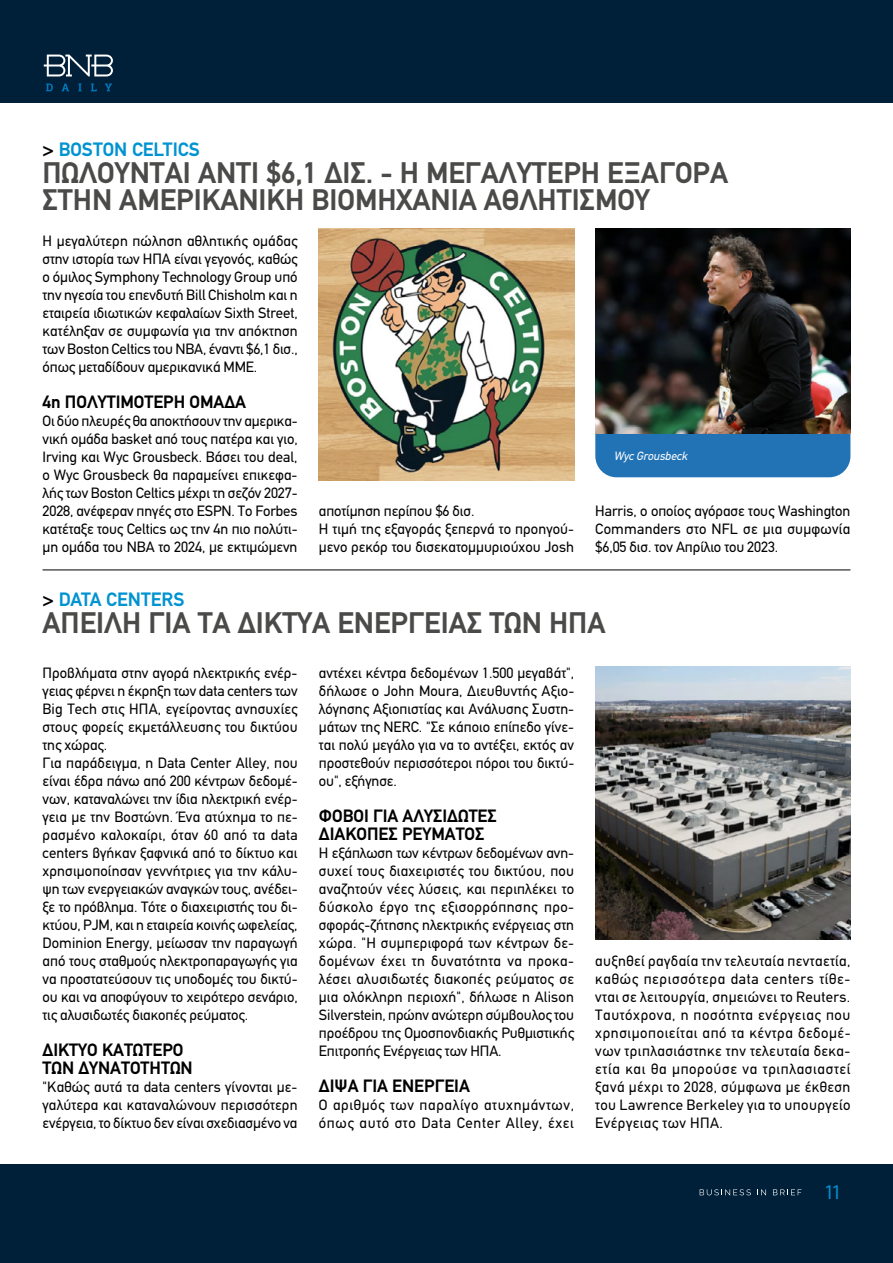
<style>
.page{position:relative;width:893px;height:1263px;background:#fff}
.page>*{position:absolute;margin:0;border:0;box-sizing:border-box;transform-origin:0 0}
.t1{font:700 30px/27px "PF Din Text";color:#4a4a49}
.t2{font:700 19.5px "PF Din Text";color:#0093d1}
.t3{font:19.5px "CF Asty Std";color:#0093d1}
.t4{font:700 18px/18px "PF Din Text";color:#000}
.t5{font:15px/18px "PF Din Text";color:#000;text-align:justify}
.t6{font:15px/18px "PF Din Text";letter-spacing:.045em;color:#000}
.t7{font:italic 12px "PF Din Text";color:#fff}
.s1{color:#000}
</style>
<div class="page">
<div style="left:0;top:0;width:893px;height:102px;background:#001f38"></div>
<svg style="left:46px;top:84px;width:7px;height:7px"></svg>
<svg style="left:62px;top:84px;width:7px;height:7px"></svg>
<svg style="left:78px;top:84px;width:4px;height:7px"></svg>
<svg style="left:91px;top:84px;width:6px;height:7px"></svg>
<svg style="left:105px;top:84px;width:7px;height:7px"></svg>
<svg style="left:44px;top:55px;width:69px;height:21px"></svg>
<div style="left:0;top:1164px;width:893px;height:99px;background:#001f38"></div>
<svg style="left:700px;top:1189px;width:51px;height:6px"></svg>
<svg style="left:757px;top:1189px;width:9px;height:6px"></svg>
<svg style="left:773px;top:1189px;width:28px;height:6px"></svg>
<img style="left:319px;top:228px;width:255px;height:252px">
<div style="left:595px;top:228px;width:255px;height:249px;background:#2273b6;border-radius:21px"></div>
<img style="left:595px;top:228px;width:255px;height:206px">
<hr style="left:43px;top:570px;width:807px;height:1px;background:#000">
<img style="left:595px;top:667px;width:255px;height:272px">
<h2 class="t2" style="left:43px;top:138px;width:159px"><span class="s1">&gt;</span> BOSTON CELTICS</h2>
<h1 class="t1" style="left:43px;top:159px;width:687px">ΠΩΛΟΎΝΤΑΙ ΑΝΤΊ $6,1 ΔΙΣ. - Η ΜΕΓΑΛΎΤΕΡΗ ΕΞΑΓΟΡΆ<br>ΣΤΗΝ ΑΜΕΡΙΚΑΝΙΚΉ ΒΙΟΜΗΧΑΝΊΑ ΑΘΛΗΤΙΣΜΟΎ</h1>
<p class="t5" style="left:43px;top:232px;width:257px">Η μεγαλύτερη πώληση αθλητικής ομάδας στην ιστορία των ΗΠΑ είναι γεγονός, καθώς ο όμιλος Symphony Technology Group υπό την ηγεσία του επενδυτή Bill Chisholm και η εταιρεία ιδιωτικών κεφαλαίων Sixth Street, κατέληξαν σε συμφωνία για την απόκτηση των Boston Celtics του NBA, έναντι $6,1 δισ., όπως μεταδίδουν αμερικανικά ΜΜΕ.</p>
<p class="t4" style="left:43px;top:393px;width:205px">4η ΠΟΛΥΤΙΜΟΤΕΡΗ ΟΜΑΔΑ</p>
<p class="t5" style="left:43px;top:412px;width:257px">Οι δύο πλευρές θα αποκτήσουν την αμερικα&shy;νική ομάδα basket από τους πατέρα και γιο, Irving και Wyc Grousbeck. Βάσει του deal, ο Wyc Grousbeck θα παραμείνει επικεφα&shy;λής των Boston Celtics μέχρι τη σεζόν 2027- 2028, ανέφεραν πηγές στο ESPN. Το Forbes κατέταξε τους Celtics ως την 4η πιο πολύτι&shy;μη ομάδα του ΝΒΑ το 2024, με εκτιμώμενη</p>
<p class="t7" style="left:614px;top:449px;width:75px">Wyc Grousbeck</p>
<p class="t5" style="left:319px;top:502px;width:257px;text-align:left">αποτίμηση περίπου $6 δισ.<br>Η τιμή της εξαγοράς ξεπερνά το προηγού&shy;μενο ρεκόρ του δισεκατομμυριούχου Josh</p>
<p class="t5" style="left:595px;top:502px;width:257px">Harris, ο οποίος αγόρασε τους Washington Commanders στο NFL σε μια συμφωνία $6,05 δισ. τον Απρίλιο του 2023.</p>
<h2 class="t2" style="left:43px;top:588px;width:144px"><span class="s1">&gt;</span> DATA CENTERS</h2>
<h1 class="t1" style="left:43px;top:609px;width:564px">ΑΠΕΙΛΉ ΓΙΑ ΤΑ ΔΊΚΤΥΑ ΕΝΈΡΓΕΙΑΣ ΤΩΝ ΗΠΑ</h1>
<p class="t5" style="left:43px;top:664px;width:257px;text-align:left">Προβλήματα στην αγορά ηλεκτρικής ενέρ&shy;γειας φέρνει η έκρηξη των data centers των Big Tech στις ΗΠΑ, εγείροντας ανησυχίες στους φορείς εκμετάλλευσης του δικτύου της χώρας.<br>Για παράδειγμα, η Data Center Alley, που είναι έδρα πάνω από 200 κέντρων δεδομέ&shy;νων, καταναλώνει την ίδια ηλεκτρική ενέρ&shy;γεια με την Βοστώνη. Ένα ατύχημα το πε&shy;ρασμένο καλοκαίρι, όταν 60 από τα data centers βγήκαν ξαφνικά από το δίκτυο και χρησιμοποίησαν γεννήτριες για την κάλυ&shy;ψη των ενεργειακών αναγκών τους, ανέδει&shy;ξε το πρόβλημα. Τότε ο διαχειριστής του δι&shy;κτύου, PJM, και η εταιρεία κοινής ωφελείας, Dominion Energy, μείωσαν την παραγωγή από τους σταθμούς ηλεκτροπαραγωγής για να προστατεύσουν τις υποδομές του δικτύ&shy;ου και να αποφύγουν το χειρότερο σενάριο, τις αλυσιδωτές διακοπές ρεύματος.</p>
<p class="t4" style="left:43px;top:1041px;width:152px">ΔΙΚΤΥΟ ΚΑΤΩΤΕΡΟ<br>ΤΩΝ ΔΥΝΑΤΟΤΗΤΩΝ</p>
<p class="t5" style="left:43px;top:1078px;width:257px">"Καθώς αυτά τα data centers γίνονται με&shy;γαλύτερα και καταναλώνουν περισσότερη ενέργεια, το δίκτυο δεν είναι σχεδιασμένο να</p>
<p class="t5" style="left:319px;top:664px;width:257px">αντέχει κέντρα δεδομένων 1.500 μεγαβάτ", δήλωσε ο John Moura, Διευθυντής Αξιο&shy;λόγησης Αξιοπιστίας και Ανάλυσης Συστη&shy;μάτων της NERC. "Σε κάποιο επίπεδο γίνε&shy;ται πολύ μεγάλο για να το αντέξει, εκτός αν προστεθούν περισσότεροι πόροι του δικτύ&shy;ου", εξήγησε.</p>
<p class="t4" style="left:319px;top:807px;width:179px">ΦΟΒΟΙ ΓΙΑ ΑΛΥΣΙΔΩΤΕΣ<br>ΔΙΑΚΟΠΕΣ ΡΕΥΜΑΤΟΣ</p>
<p class="t5" style="left:319px;top:844px;width:257px">Η εξάπλωση των κέντρων δεδομένων ανη&shy;συχεί τους διαχειριστές του δικτύου, που αναζητούν νέες λύσεις, και περιπλέκει το δύσκολο έργο της εξισορρόπησης προ&shy;σφοράς-ζήτησης ηλεκτρικής ενέργειας στη χώρα. "Η συμπεριφορά των κέντρων δε&shy;δομένων έχει τη δυνατότητα να προκα&shy;λέσει αλυσιδωτές διακοπές ρεύματος σε μια ολόκληρη περιοχή", δήλωσε η Alison Silverstein, πρώην ανώτερη σύμβουλος του προέδρου της Ομοσπονδιακής Ρυθμιστικής Επιτροπής Ενέργειας των ΗΠΑ.</p>
<p class="t4" style="left:319px;top:1077px;width:152px">ΔΙΨΑ ΓΙΑ ΕΝΕΡΓΕΙΑ</p>
<p class="t6" style="left:319px;top:1096px;width:257px">Ο αριθμός των παραλίγο ατυχημάντων, όπως αυτό στο Data Center Alley, έχει</p>
<p class="t5" style="left:595px;top:952px;width:257px">αυξηθεί ραγδαία την τελευταία πενταετία, καθώς περισσότερα data centers τίθε&shy;νται σε λειτουργία, σημειώνει το Reuters.<br>Ταυτόχρονα, η ποσότητα ενέργειας που χρησιμοποιείται από τα κέντρα δεδομέ&shy;νων τριπλασιάστηκε την τελευταία δεκα&shy;ετία και θα μπορούσε να τριπλασιαστεί ξανά μέχρι το 2028, σύμφωνα με έκθεση του Lawrence Berkeley για το υπουργείο Ενέργειας των ΗΠΑ.</p>
<h2 class="t3" style="left:825px;top:1181px;width:16px">11</h2>
</div>
